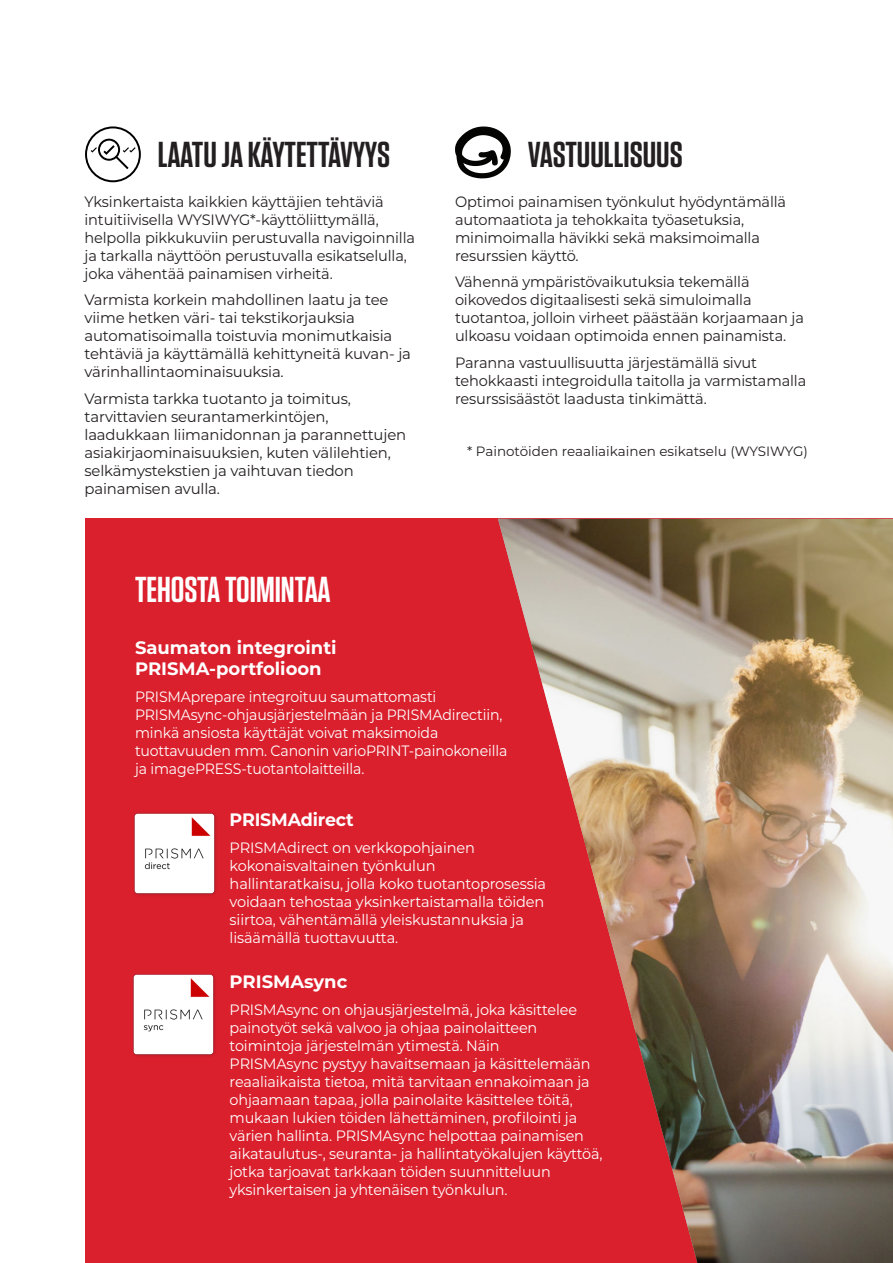
<style>
.page{position:relative;width:893px;height:1263px;background:#fff}
.page>*{position:absolute;margin:0;border:0;box-sizing:border-box;transform-origin:0 0}
.headings{font:600 36px "Tungsten";letter-spacing:-.005em;color:#231f20}
.headings-2{font:600 36px "Tungsten";color:#fff}
.Subtitle{font:700 18px/21.6px "Montserrat";color:#fff}
.Body{font:15px/18px "Montserrat";letter-spacing:-.01em;color:#231f20}
.Body-2{font:15px/18px "Montserrat";letter-spacing:-.01em;color:#fff;scale:.96 1}
.Body-3{font:15px/18px "Montserrat";letter-spacing:-.01em;color:#fff;scale:.94 1}
.Body-4{font:15px/18px "Montserrat";letter-spacing:-.01em;color:#fff}
.Body-5{font:13.5px "Montserrat";color:#231f20}
</style>
<div class="page">
<div style="left:85px;top:519px;width:808px;height:744px;background:#da202d"></div>
<img style="left:133px;top:974px;width:82px;height:82px">
<img style="left:134px;top:813px;width:82px;height:82px">
<svg style="left:85px;top:126px;width:56px;height:56px"></svg>
<svg style="left:455px;top:126px;width:56px;height:52px"></svg>
<img style="left:498px;top:519px;width:395px;height:744px">
<p class="headings" style="left:158px;top:136px;width:234px">LAATU JA KÄYTETTÄVYYS</p>
<p class="Body" style="left:85px;top:192px;width:332px">Yksinkertaista kaikkien käyttäjien tehtäviä intuitiivisella WYSIWYG*-käyttöliittymällä, helpolla pikkukuviin perustuvalla navigoinnilla ja tarkalla näyttöön perustuvalla esikatselulla, joka vähentää painamisen virheitä.</p>
<p class="Body" style="left:85px;top:290px;width:328px">Varmista korkein mahdollinen laatu ja tee viime hetken väri- tai tekstikorjauksia automatisoimalla toistuvia monimutkaisia tehtäviä ja käyttämällä kehittyneitä kuvan- ja värinhallintaominaisuuksia.</p>
<p class="Body" style="left:85px;top:389px;width:323px">Varmista tarkka tuotanto ja toimitus, tarvittavien seurantamerkintöjen, laadukkaan liimanidonnan ja parannettujen asiakirjaominaisuuksien, kuten välilehtien, selkämystekstien ja vaihtuvan tiedon painamisen avulla.</p>
<p class="headings-2" style="left:135px;top:570px;width:197px">TEHOSTA TOIMINTAA</p>
<p class="headings" style="left:528px;top:136px;width:156px">VASTUULLISUUS</p>
<p class="Body" style="left:455px;top:192px;width:333px">Optimoi painamisen työnkulut hyödyntämällä automaatiota ja tehokkaita työasetuksia, minimoimalla hävikki sekä maksimoimalla resurssien käyttö.</p>
<p class="Body" style="left:455px;top:272px;width:350px">Vähennä ympäristövaikutuksia tekemällä oikovedos digitaalisesti sekä simuloimalla tuotantoa, jolloin virheet päästään korjaamaan ja ulkoasu voidaan optimoida ennen painamista.</p>
<p class="Body" style="left:455px;top:353px;width:353px">Paranna vastuullisuutta järjestämällä sivut tehokkaasti integroidulla taitolla ja varmistamalla resurssisäästöt laadusta tinkimättä.</p>
<p class="Body-5" style="left:467px;top:442px;width:342px">* Painotöiden reaaliaikainen esikatselu (WYSIWYG)</p>
<p class="Subtitle" style="left:135px;top:636px;width:203px">Saumaton integrointi<br>PRISMA-portfolioon</p>
<p class="Body-3" style="left:135px;top:687px;width:398px">PRISMAprepare integroituu saumattomasti PRISMAsync-ohjausjärjestelmään ja PRISMAdirectiin, minkä ansiosta käyttäjät voivat maksimoida tuottavuuden mm. Canonin varioPRINT-painokoneilla ja imagePRESS-tuotantolaitteilla.</p>
<p class="Subtitle" style="left:230px;top:808px;width:126px">PRISMAdirect</p>
<p class="Body-4" style="left:230px;top:838px;width:318px">PRISMAdirect on verkkopohjainen kokonaisvaltainen työnkulun hallintaratkaisu, jolla koko tuotantoprosessia voidaan tehostaa yksinkertaistamalla töiden siirtoa, vähentämällä yleiskustannuksia ja lisäämällä tuottavuutta.</p>
<p class="Subtitle" style="left:230px;top:970px;width:119px">PRISMAsync</p>
<p class="Body-2" style="left:230px;top:1000px;width:390px">PRISMAsync on ohjausjärjestelmä, joka käsittelee painotyöt sekä valvoo ja ohjaa painolaitteen toimintoja järjestelmän ytimestä. Näin<br>PRISMAsync pystyy havaitsemaan ja käsittelemään reaaliaikaista tietoa, mitä tarvitaan ennakoimaan ja ohjaamaan tapaa, jolla painolaite käsittelee töitä, mukaan lukien töiden lähettäminen, profilointi ja värien hallinta. PRISMAsync helpottaa painamisen aikataulutus-, seuranta- ja hallintatyökalujen käyttöä, jotka tarjoavat tarkkaan töiden suunnitteluun yksinkertaisen ja yhtenäisen työnkulun.</p>
</div>
